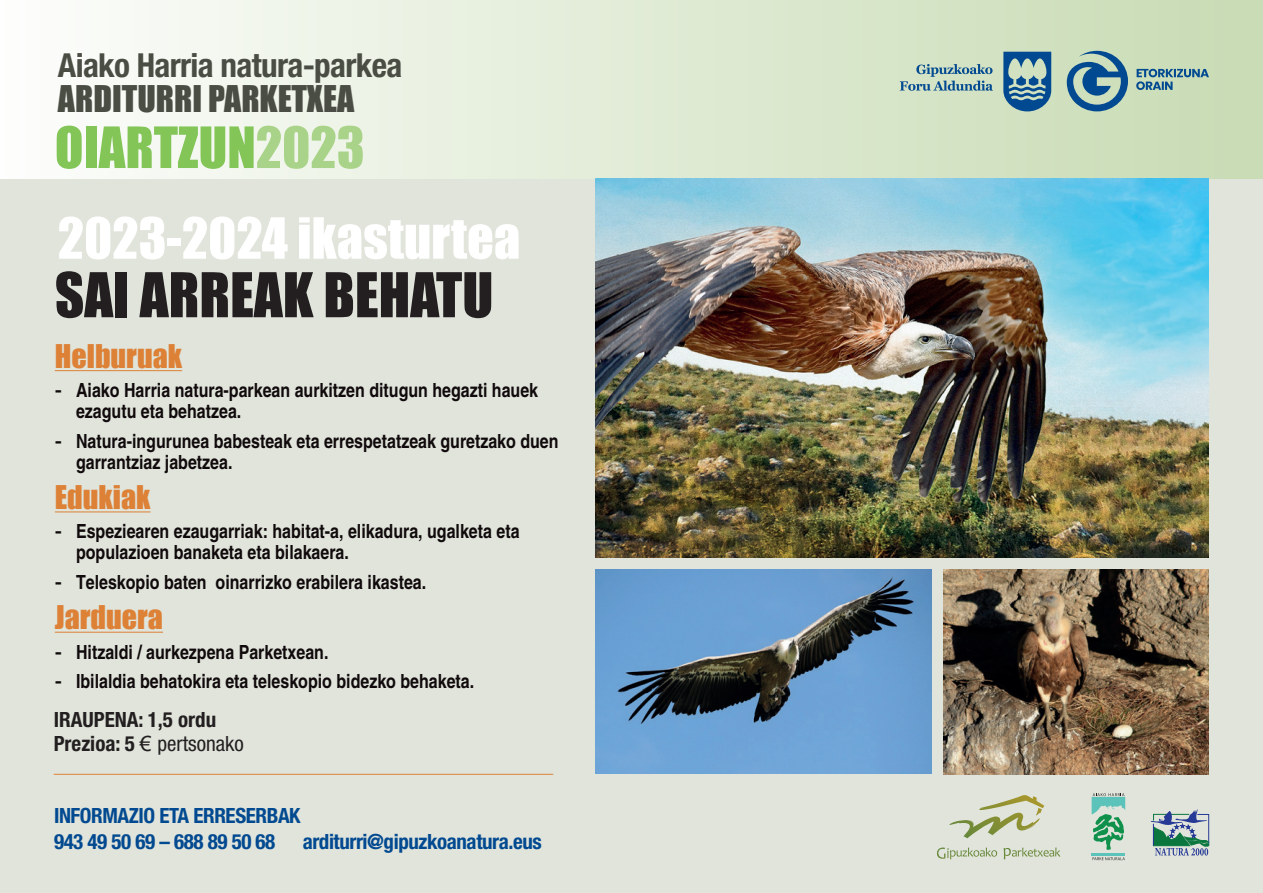
<style>
.page{position:relative;width:1263px;height:893px;background:#e0e4db}
.page>*{position:absolute;margin:0;border:0;box-sizing:border-box;transform-origin:0 0}
.t1{font:57px "Impact";color:#231f20}
.t2{font:52.65px "Impact";color:#83c557}
.t3{font:52.5px "Impact";color:#fff}
.t4{font:33.75px "Impact";color:#4a4d44}
.t5{font:700 condensed 33.15px "Helvetica Neue";letter-spacing:-.02em;color:#4a4d44}
.t6{font:30px "Impact";color:#dd8137}
.t7{font:700 condensed 21px/25.2px "Helvetica Neue";letter-spacing:-.02em;color:#014990}
.t8{font:700 condensed 21px/23.5px "Helvetica Neue";color:#231f20}
.t9{font:700 condensed 19.5px/21px "Helvetica";color:#110a0c}
.s1{color:#a9d388}
.s2{font-family:"Helvetica Neue"}
.s3{font-family:"Arial";font-weight:400;font-stretch:normal}
.s4{font-weight:400}
</style>
<div class="page">
<div style="left:0;top:0;width:1263px;height:178px;background:linear-gradient(to right,#fdfdfc,#c7dbb3)"></div>
<hr style="left:55px;top:370px;width:127px;height:1px;background:#dd8137">
<hr style="left:55px;top:512px;width:96px;height:1px;background:#dd8137">
<hr style="left:55px;top:632px;width:108px;height:1px;background:#dd8137">
<hr style="left:54px;top:774px;width:499px;height:1px;background:#dd8137">
<img style="left:944px;top:570px;width:265px;height:205px">
<img style="left:595px;top:178px;width:614px;height:379px">
<img style="left:595px;top:570px;width:336px;height:204px">
<svg style="left:1150px;top:809px;width:59px;height:47px"></svg>
<svg style="left:949px;top:795px;width:95px;height:43px"></svg>
<svg style="left:1003px;top:847px;width:57px;height:12px"></svg>
<svg style="left:937px;top:847px;width:60px;height:12px"></svg>
<svg style="left:1003px;top:52px;width:48px;height:60px;background:#5a8aa4"></svg>
<svg style="left:1067px;top:51px;width:61px;height:60px;background:#6f99a8"></svg>
<svg style="left:1136px;top:69px;width:73px;height:21px;background:#86abaa"></svg>
<svg style="left:900px;top:64px;width:93px;height:27px;background:#9dbab6"></svg>
<svg style="left:1092px;top:857px;width:33px;height:3px"></svg>
<hr style="left:1092px;top:853px;width:33px;height:3px;background:#5bc3b9">
<svg style="left:1091px;top:793px;width:34px;height:57px"></svg>
<h3 class="t5" style="left:58px;top:45px;width:346px">Aiako Harria natura-parkea</h3>
<h3 class="t4" style="left:58px;top:72px;width:298px">ARDITURRI PARKETXEA</h3>
<h2 class="t2" style="left:55px;top:107px;width:311px">OIARTZUN<span class="s1">2023</span></h2>
<h3 class="t3" style="left:58px;top:197px;width:464px">2023-2024 ikasturtea</h3>
<h1 class="t1" style="left:55px;top:251px;width:440px">SAI ARREAK BEHATU</h1>
<h3 class="t6" style="left:55px;top:333px;width:129px">Helburuak</h3>
<p class="t9" style="left:76px;top:379px;width:464px;text-indent:-21px"><span class="s2">-</span> Aiako Harria natura-parkean aurkitzen ditugun hegazti hauek ezagutu eta behatzea.</p>
<p class="t9" style="left:76px;top:430px;width:484px;text-indent:-21px"><span class="s2">-</span> Natura-ingurunea babesteak eta errespetatzeak guretzako duen garrantziaz jabetzea.</p>
<h3 class="t6" style="left:55px;top:474px;width:97px">Edukiak</h3>
<p class="t9" style="left:76px;top:521px;width:445px;text-indent:-21px"><span class="s2">-</span> Espeziearen ezaugarriak: habitat-a, elikadura, ugalketa eta populazioen banaketa eta bilakaera.</p>
<p class="t9" style="left:55px;top:571px;width:373px"><span class="s2">-</span> Teleskopio baten oinarrizko erabilera ikastea.</p>
<h3 class="t6" style="left:55px;top:594px;width:110px">Jarduera</h3>
<p class="t9" style="left:55px;top:641px;width:275px"><span class="s2">-</span> Hitzaldi / aurkezpena Parketxean.</p>
<p class="t9" style="left:55px;top:670px;width:421px"><span class="s2">-</span> Ibilaldia behatokira eta teleskopio bidezko behaketa.</p>
<p class="t8" style="left:54px;top:708px;width:191px">IRAUPENA: 1,5 ordu<br>Prezioa: 5 <span class="s3">€</span> <span class="s4">pertsonako</span></p>
<p class="t7" style="left:54px;top:803px;width:248px">INFORMAZIO ETA ERRESERBAK<br>943 49 50 69 – 688 89 50 68</p>
<p class="t7" style="left:303px;top:828px;width:241px">arditurri@gipuzkoanatura.eus</p>
</div>
